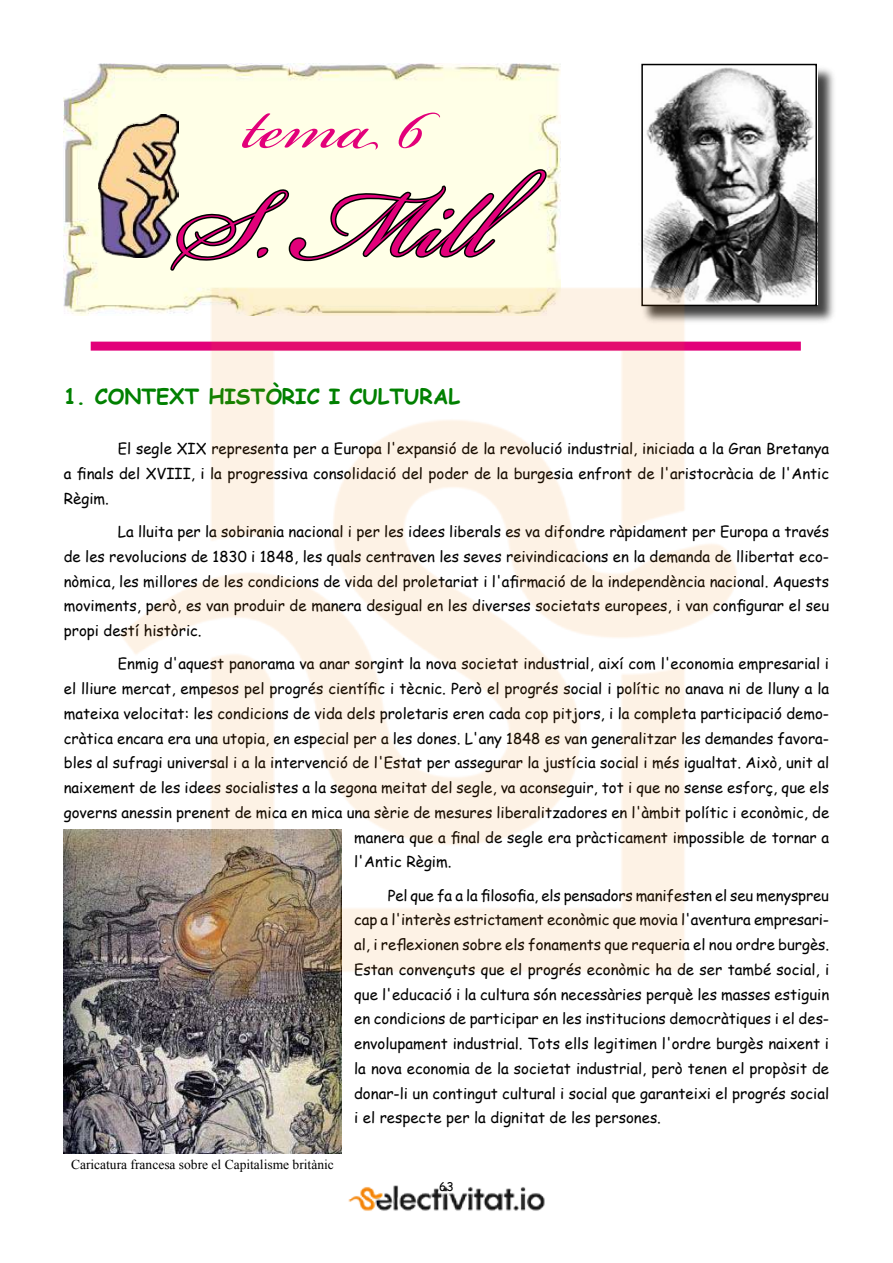
<style>
.page{position:relative;width:893px;height:1263px;background:#fff}
.page>*{position:absolute;margin:0;border:0;box-sizing:border-box;transform-origin:0 0}
.t1{font:148.5px "Bickham Script Pro";color:#e2007a}
.t2{font:108px "Bickham Script Pro";color:#e2007a}
.t3{font:700 21px "Comic Sans MS";color:#008000}
.t4{font:15px/24.8px "Comic Sans MS";color:#000;text-align:justify}
.t5{font:13.5px "Times New Roman";color:#000}
.t6{font:12px "Comic Sans MS";color:#000}
</style>
<div class="page">
<img style="left:63px;top:63px;width:771px;height:1148px">
<h2 class="t2" style="left:243px;top:47px;width:183px">tema 6</h2>
<h1 class="t1" style="left:176px;top:117px;width:372px">S. Mill</h1>
<h3 class="t3" style="left:64px;top:380px;width:398px">1. CONTEXT HISTÒRIC I CULTURAL</h3>
<p class="t4" style="left:64px;top:436px;width:767px;text-indent:54px">El segle XIX representa per a Europa l'expansió de la revolució industrial, iniciada a la Gran Bretanya a finals del XVIII, i la progressiva consolidació del poder de la burgesia enfront de l'aristocràcia de l'Antic Règim.</p>
<p class="t4" style="left:64px;top:519px;width:767px;text-indent:54px">La lluita per la sobirania nacional i per les idees liberals es va difondre ràpidament per Europa a través de les revolucions de 1830 i 1848, les quals centraven les seves reivindicacions en la demanda de llibertat eco&shy;nòmica, les millores de les condicions de vida del proletariat i l'afirmació de la independència nacional. Aquests moviments, però, es van produir de manera desigual en les diverses societats europees, i van configurar el seu propi destí històric.</p>
<p class="t4" style="left:118px;top:651px;width:713px">Enmig d'aquest panorama va anar sorgint la nova societat industrial, així com l'economia empresarial i</p>
<p class="t4" style="left:64px;top:676px;width:767px">el lliure mercat, empesos pel progrés científic i tècnic. Però el progrés social i polític no anava ni de lluny a la</p>
<p class="t4" style="left:64px;top:700px;width:767px">mateixa velocitat: les condicions de vida dels proletaris eren cada cop pitjors, i la completa participació demo-</p>
<p class="t4" style="left:64px;top:725px;width:767px">cràtica encara era una utopia, en especial per a les dones. L'any 1848 es van generalitzar les demandes favora-</p>
<p class="t4" style="left:64px;top:750px;width:767px">bles al sufragi universal i a la intervenció de l'Estat per assegurar la justícia social i més igualtat. Això, unit al</p>
<p class="t4" style="left:64px;top:775px;width:767px">naixement de les idees socialistes a la segona meitat del segle, va aconseguir, tot i que no sense esforç, que els</p>
<p class="t4" style="left:64px;top:799px;width:767px">governs anessin prenent de mica en mica una sèrie de mesures liberalitzadores en l'àmbit polític i econòmic, de</p>
<p class="t4" style="left:354px;top:824px;width:476px">manera que a final de segle era pràcticament impossible de tornar a</p>
<p class="t4" style="left:354px;top:849px;width:99px">l'Antic Règim.</p>
<p class="t4" style="left:354px;top:882px;width:477px;text-indent:34px">Pel que fa a la filosofia, els pensadors manifesten el seu menyspreu cap a l'interès estrictament econòmic que movia l'aventura empresari&shy;al, i reflexionen sobre els fonaments que requeria el nou ordre burgès.<br>Estan convençuts que el progrés econòmic ha de ser també social, i que l'educació i la cultura són necessàries perquè les masses estiguin en condicions de participar en les institucions democràtiques i el des&shy;envolupament industrial. Tots ells legitimen l'ordre burgès naixent i la nova economia de la societat industrial, però tenen el propòsit de donar-li un contingut cultural i social que garanteixi el progrés social i el respecte per la dignitat de les persones.</p>
<p class="t5" style="left:71px;top:1156px;width:264px">Caricatura francesa sobre el Capitalisme britànic</p>
<p class="t6" style="left:439px;top:1178px;width:16px">63</p>
</div>
